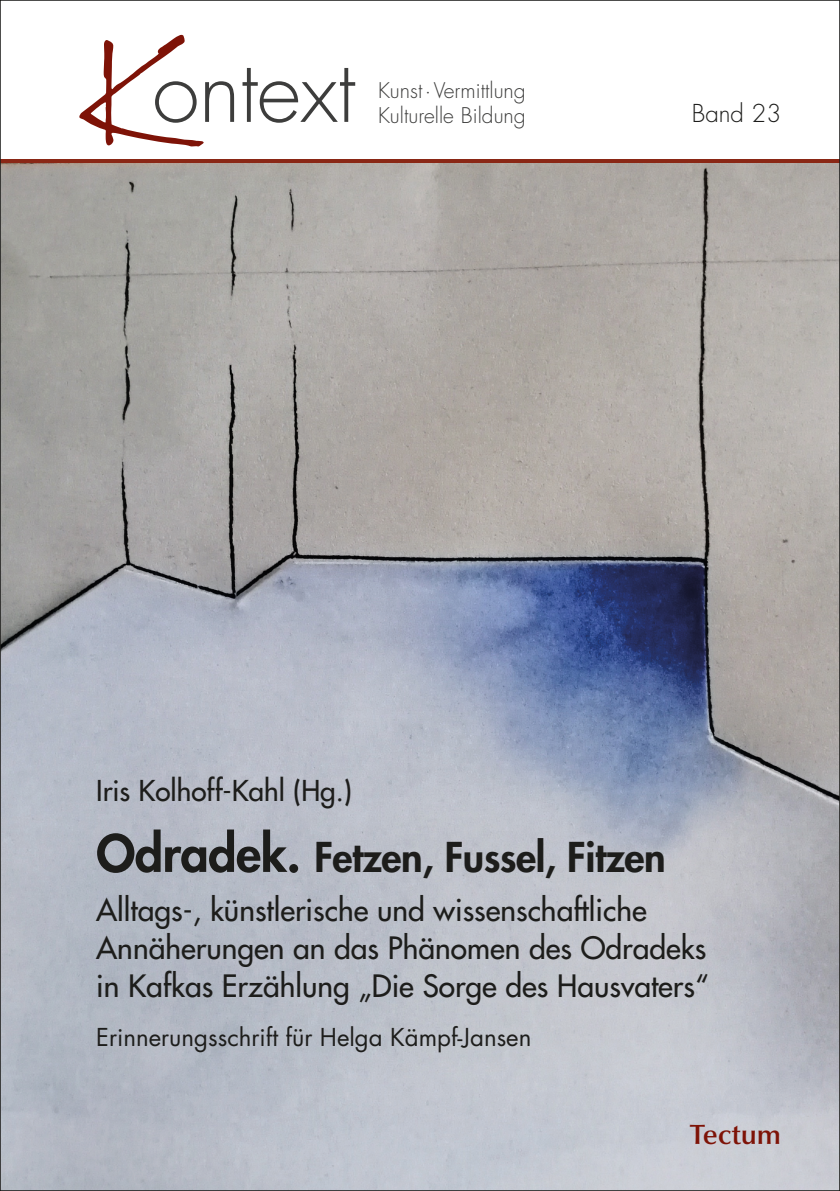
<style>
.page{position:relative;width:840px;height:1191px;background:#fff}
.page>*{position:absolute;margin:0;border:0;box-sizing:border-box;transform-origin:0 0}
.t1{font:152px "Nevison Cas D";color:#7e1307}
.t2{font:300 86px "Futura";letter-spacing:-.01em;color:#3d3d3c}
.t3{font:800 40px "Futura";letter-spacing:-.01em;color:#1d1d1b}
.t4{font:30px/38px "Futura";color:#1d1d1b}
.t5{font:28px "Futura";color:#1d1d1b}
.t6{font:600 28px "Optima";color:#7e1307}
.t7{font:24px "Futura";color:#1d1d1b}
.t8{font:300 24px "Futura";color:#1d1d1b}
.t9{font:300 21px "Futura";color:#3d3d3c}
.s1{font-size:50px}
</style>
<div class="page">
<img style="left:2px;top:163px;width:835px;height:1026px">
<hr style="left:0;top:159px;width:839px;height:4px;background:#8a2715">
<h1 class="t1" style="left:83px;top:0;width:117px">K</h1>
<h2 class="t2" style="left:152px;top:35px;width:204px">ontext</h2>
<p class="t9" style="left:378px;top:77px;width:149px">Kunst · Vermittlung</p>
<p class="t9" style="left:378px;top:102px;width:149px">Kulturelle Bildung</p>
<p class="t8" style="left:691px;top:98px;width:91px">Band 23</p>
<p class="t5" style="left:96px;top:772px;width:257px">Iris Kolhoff-Kahl (Hg.)</p>
<h3 class="t3" style="left:96px;top:830px;width:570px"><span class="s1">Odradek.</span> Fetzen, Fussel, Fitzen</h3>
<p class="t4" style="left:96px;top:891px;width:613px">Alltags-, künstlerische und wissenschaftliche<br>Annäherungen an das Phänomen des Odradeks in Kafkas Erzählung „Die Sorge des Hausvaters“</p>
<p class="t7" style="left:96px;top:1021px;width:436px">Erinnerungsschrift für Helga Kämpf-Jansen</p>
<p class="t6" style="left:689px;top:1118px;width:93px">Tectum</p>
</div>
